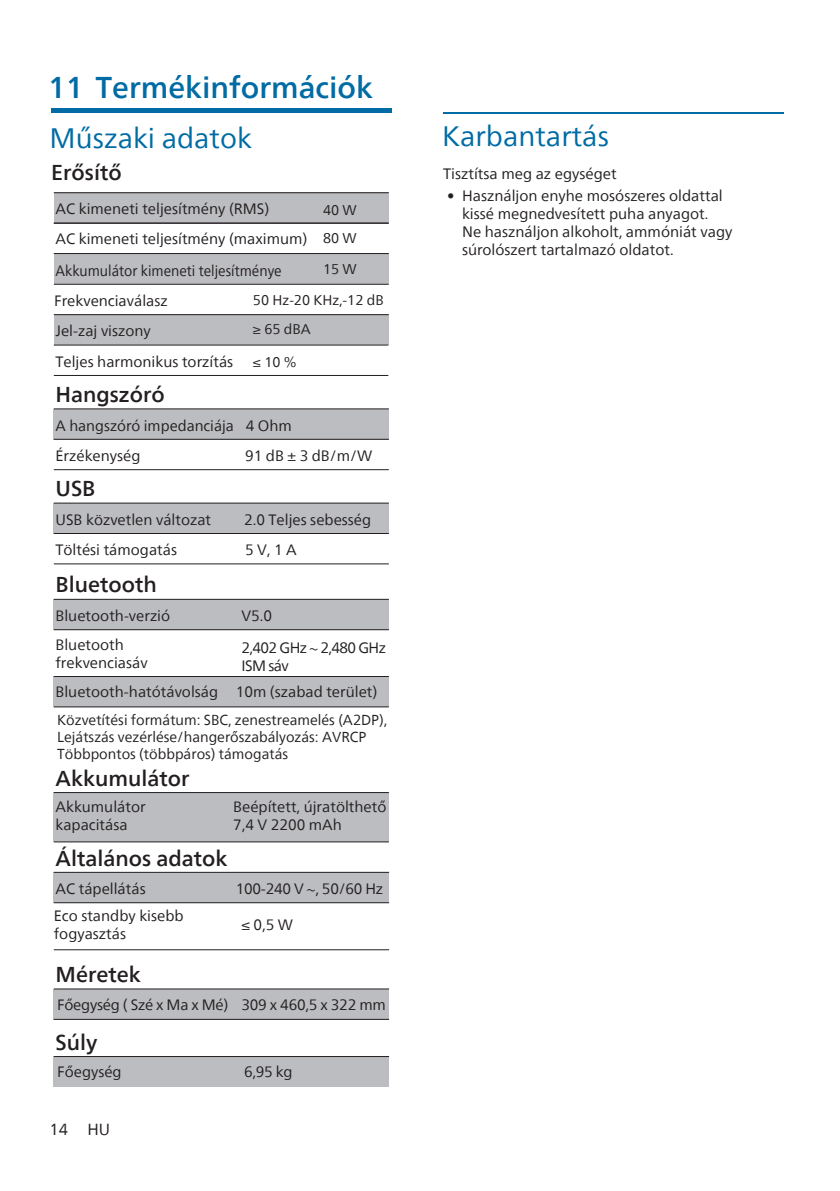
<style>
.page{position:relative;width:840px;height:1191px;background:#fff}
.page>*{position:absolute;margin:0;border:0;box-sizing:border-box;transform-origin:0 0}
.t1{font:500 30px "Neue Frutiger World";color:#006ba4}
.t2{font:28px "Neue Frutiger World";color:#006ba4}
.t3{font:500 21.4px "Neue Frutiger World";color:#231f20}
.t4{font:16px "Neue Frutiger World";color:#231f20}
.t5{font:15px/18px "Neue Frutiger World";color:#231f20}
.t6{font:15px/30.4px "Neue Frutiger World";color:#231f20;scale:.91 1}
.t7{font:15px "Neue Frutiger World";letter-spacing:-.02em;color:#231f20}
.t8{font:15px/18px "Neue Frutiger World";letter-spacing:-.04em;color:#231f20}
.t9{font:14.4px/17.2px "Neue Frutiger World";color:#231f20}
.t10{font:14px/28.2px "Neue Frutiger World";color:#231f20}
</style>
<div class="page">
<hr style="left:51px;top:108px;width:340px;height:4px;background:#006ba4">
<hr style="left:443px;top:112px;width:340px;height:1px;background:#006ba4">
<div style="left:54px;top:1056px;width:335px;height:31px;background:#bcbdc0"></div>
<hr style="left:54px;top:1056px;width:335px;height:1px;background:#231f20">
<div style="left:54px;top:989px;width:335px;height:30px;background:#bcbdc0"></div>
<hr style="left:54px;top:988px;width:335px;height:1px;background:#231f20">
<hr style="left:54px;top:1019px;width:335px;height:1px;background:#231f20">
<div style="left:54px;top:872px;width:335px;height:30px;background:#bcbdc0"></div>
<hr style="left:54px;top:872px;width:335px;height:1px;background:#231f20">
<hr style="left:54px;top:949px;width:335px;height:1px;background:#231f20">
<hr style="left:54px;top:902px;width:335px;height:1px;background:#231f20">
<div style="left:54px;top:792px;width:334px;height:50px;background:#bcbdc0"></div>
<hr style="left:54px;top:841px;width:334px;height:1px;background:#231f20">
<hr style="left:54px;top:792px;width:334px;height:1px;background:#231f20">
<div style="left:54px;top:599px;width:334px;height:30px;background:#bcbdc0"></div>
<div style="left:54px;top:676px;width:334px;height:31px;background:#bcbdc0"></div>
<hr style="left:54px;top:629px;width:334px;height:1px;background:#231f20">
<hr style="left:54px;top:676px;width:334px;height:1px;background:#231f20">
<hr style="left:54px;top:599px;width:334px;height:1px;background:#231f20">
<hr style="left:54px;top:706px;width:334px;height:1px;background:#231f20">
<div style="left:54px;top:503px;width:334px;height:30px;background:#bcbdc0"></div>
<hr style="left:54px;top:533px;width:334px;height:1px;background:#231f20">
<hr style="left:54px;top:563px;width:334px;height:1px;background:#231f20">
<hr style="left:54px;top:502px;width:334px;height:1px;background:#231f20">
<div style="left:54px;top:409px;width:334px;height:30px;background:#bcbdc0"></div>
<hr style="left:54px;top:439px;width:334px;height:1px;background:#231f20">
<hr style="left:54px;top:469px;width:334px;height:1px;background:#231f20">
<hr style="left:54px;top:408px;width:334px;height:1px;background:#231f20">
<div style="left:54px;top:193px;width:334px;height:30px;background:#bcbdc0"></div>
<div style="left:54px;top:253px;width:334px;height:31px;background:#bcbdc0"></div>
<div style="left:54px;top:315px;width:334px;height:30px;background:#bcbdc0"></div>
<hr style="left:54px;top:192px;width:334px;height:1px;background:#231f20">
<hr style="left:54px;top:284px;width:334px;height:1px;background:#231f20">
<hr style="left:54px;top:314px;width:334px;height:1px;background:#231f20">
<hr style="left:54px;top:344px;width:334px;height:1px;background:#231f20">
<hr style="left:54px;top:375px;width:334px;height:1px;background:#231f20">
<hr style="left:54px;top:223px;width:334px;height:1px;background:#231f20">
<hr style="left:54px;top:253px;width:334px;height:1px;background:#231f20">
<h1 class="t1" style="left:48px;top:62px;width:326px">11 Termékinformációk</h1>
<h2 class="t2" style="left:49px;top:116px;width:204px">Műszaki adatok</h2>
<h2 class="t2" style="left:442px;top:114px;width:168px">Karbantartás</h2>
<h3 class="t3" style="left:51px;top:155px;width:72px">Erősítő</h3>
<p class="t5" style="left:443px;top:165px;width:175px">Tisztítsa meg az egységet</p>
<p class="t5" style="left:55px;top:200px;width:215px">AC kimeneti teljesítmény (RMS)</p>
<p class="t10" style="left:323px;top:196px;width:35px">40 W<br>80 W</p>
<p class="t10" style="left:253px;top:254px;width:132px;line-height:30.6px;text-indent:70px">15 W<br>50 Hz-20 KHz,-12 dB</p>
<p class="t10" style="left:253px;top:315px;width:59px">≥ 65 dBA</p>
<p class="t10" style="left:253px;top:348px;width:45px">≤ 10 %</p>
<p class="t5" style="left:55px;top:230px;width:253px">AC kimeneti teljesítmény (maximum)</p>
<p class="t6" style="left:54px;top:255px;width:251px">Akkumulátor kimeneti teljesítménye<br>Frekvenciaválasz<br>Jel-zaj viszony<br>Teljes harmonikus torzítás</p>
<h3 class="t3" style="left:55px;top:377px;width:111px">Hangszóró</h3>
<p class="t5" style="left:55px;top:410px;width:180px;line-height:30.4px">A hangszóró impedanciája<br>Érzékenység</p>
<h3 class="t3" style="left:55px;top:471px;width:42px">USB</h3>
<p class="t5" style="left:55px;top:511px;width:157px">USB közvetlen változat</p>
<p class="t5" style="left:245px;top:410px;width:129px;line-height:30.4px">4 Ohm<br>91 dB ± 3 dB/m/W</p>
<p class="t5" style="left:244px;top:511px;width:128px">2.0 Teljes sebesség</p>
<p class="t5" style="left:55px;top:541px;width:123px">Töltési támogatás</p>
<p class="t5" style="left:245px;top:541px;width:53px">5 V, 1 A</p>
<h3 class="t3" style="left:55px;top:567px;width:103px">Bluetooth</h3>
<p class="t5" style="left:55px;top:601px;width:116px;line-height:28.8px">Bluetooth-verzió<br>Bluetooth</p>
<p class="t5" style="left:55px;top:648px;width:164px;line-height:29.6px">frekvenciasáv<br>Bluetooth-hatótávolság</p>
<p class="t5" style="left:241px;top:607px;width:32px">V5.0</p>
<p class="t8" style="left:241px;top:639px;width:146px">2,402 GHz ~ 2,480 GHz<br>ISM sáv</p>
<p class="t5" style="left:236px;top:683px;width:143px">10m (szabad terület)</p>
<p class="t9" style="left:57px;top:711px;width:331px">Közvetítési formátum: SBC, zenestreamelés (A2DP),<br>Lejátszás vezérlése/hangerőszabályozás: AVRCP<br>Többpontos (többpáros) támogatás</p>
<p class="t5" style="left:233px;top:798px;width:155px">Beépített, újratölthető<br>7,4 V 2200 mAh</p>
<h3 class="t3" style="left:55px;top:760px;width:135px">Akkumulátor</h3>
<p class="t5" style="left:55px;top:798px;width:92px">Akkumulátor kapacitása</p>
<h3 class="t3" style="left:56px;top:840px;width:173px">Általános adatok</h3>
<p class="t5" style="left:55px;top:880px;width:92px">AC tápellátás</p>
<p class="t5" style="left:236px;top:880px;width:149px">100-240 V ~, 50/60 Hz</p>
<p class="t5" style="left:241px;top:915px;width:53px">≤ 0,5 W</p>
<p class="t5" style="left:54px;top:906px;width:131px">Eco standby kisebb fogyasztás</p>
<h3 class="t3" style="left:56px;top:957px;width:87px">Méretek</h3>
<p class="t7" style="left:57px;top:992px;width:330px">Főegység ( Szé x Ma x Mé) 309 x 460,5 x 322 mm</p>
<h3 class="t3" style="left:56px;top:1024px;width:43px">Súly</h3>
<p class="t5" style="left:57px;top:1063px;width:66px">Főegység</p>
<p class="t5" style="left:244px;top:1063px;width:50px">6,95 kg</p>
<p class="t4" style="left:49px;top:1116px;width:62px">14 HU</p>
<p class="t5" style="left:462px;top:187px;width:272px;text-indent:-15px">• Használjon enyhe mosószeres oldattal kissé megnedvesített puha anyagot.<br>Ne használjon alkoholt, ammóniát vagy súrolószert tartalmazó oldatot.</p>
</div>
